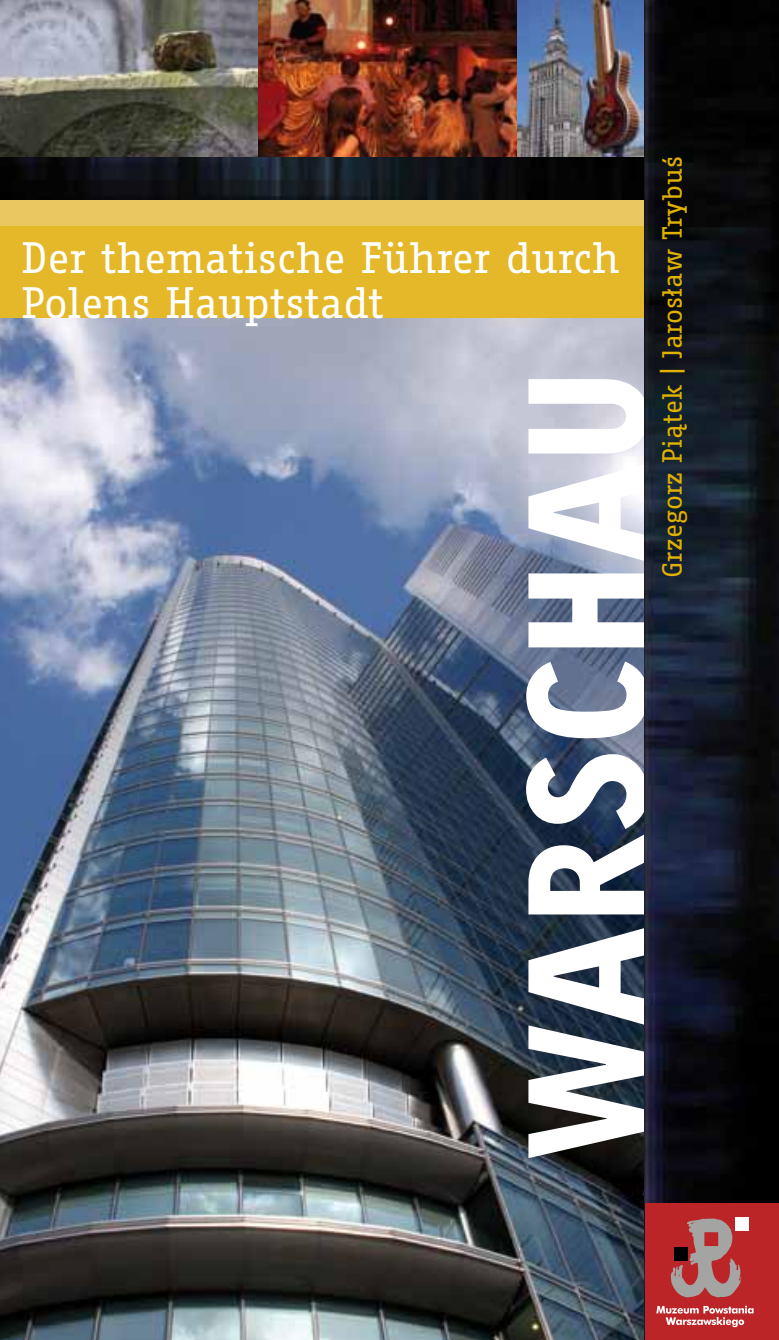
<style>
.page{position:relative;width:779px;height:1340px;background:#fff}
.page>*{position:absolute;margin:0;border:0;box-sizing:border-box;transform-origin:0 0}
.t1{font:900 159.08px "Linotype Tetria";color:#fff}
.t2{font:42.75px/45px "Fago Office Serif CE";letter-spacing:-.01em;color:#fff}
.t3{font:27px "Fago Office Serif CE";color:#e0b100}
</style>
<div class="page">
<img style="left:1px;top:0;width:257px;height:157px">
<img style="left:1px;top:318px;width:643px;height:1021px">
<div style="left:0;top:198px;width:765px;height:120px;background:#eac761"></div>
<div style="left:0;top:226px;width:765px;height:92px;background:#e4b828"></div>
<img style="left:258px;top:0;width:259px;height:157px">
<img style="left:517px;top:0;width:127px;height:157px">
<img style="left:1px;top:157px;width:643px;height:43px">
<svg style="left:644px;top:0;width:134px;height:1340px;background:#1f171f"></svg>
<div style="left:734px;top:1216px;width:14px;height:14px;background:#fff"></div>
<div style="left:673px;top:1247px;width:14px;height:14px;background:#000"></div>
<svg style="left:0;top:0;width:1px;height:1340px"></svg>
<p class="t2" style="left:22px;top:239px;width:599px">Der thematische Führer durch<br>Polens Hauptstadt</p>
<h1 class="t1" style="left:481px;top:1158px;width:791px;rotate:-90deg">WARSCHAU</h1>
<p class="t3" style="left:662px;top:578px;width:424px;rotate:-90deg">Grzegorz Piątek | Jarosław Trybuś</p>
</div>
